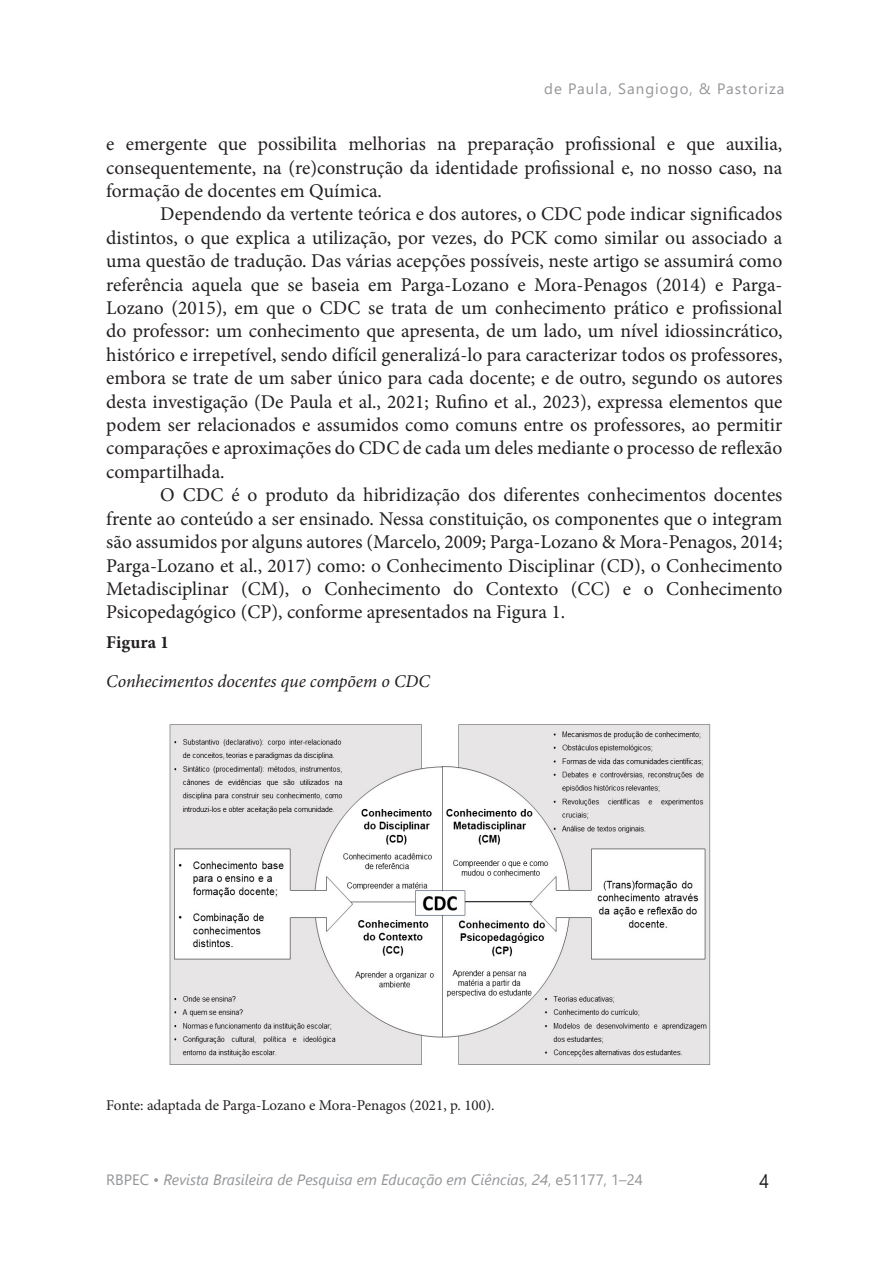
<style>
.page{position:relative;width:893px;height:1263px;background:#fff}
.page>*{position:absolute;margin:0;border:0;box-sizing:border-box;transform-origin:0 0}
.t1{font:19.5px/23.4px "Minion Pro";color:#231f20;text-align:justify}
.t2{font:19.5px "Segoe UI";color:#231f20;scale:.9 1}
.Título_tabelas_e_quadros{font:italic 18px "Minion Pro";letter-spacing:-.005em;color:#231f20}
.Número_de_tabelas_e_quadros{font:700 18px "Minion Pro";color:#231f20}
.t3{font:italic 15px "Segoe UI";color:#939598}
.Fonte_-_abaixo_de_tabelas_e_quadros{font:15px "Minion Pro";letter-spacing:-.005em;color:#231f20}
.t4{font:15px "Segoe UI";letter-spacing:.07em;color:#939598}
.s1{font-style:normal}
</style>
<div class="page">
<img style="left:169px;top:724px;width:542px;height:341px">
<p class="t4" style="left:544px;top:74px;width:242px">de Paula, Sangiogo, &amp; Pastoriza</p>
<p class="t1" style="left:106px;top:132px;width:678px">e emergente que possibilita melhorias na preparação profissional e que auxilia, consequentemente, na (re)construção da identidade profissional e, no nosso caso, na formação de docentes em Química.</p>
<p class="t1" style="left:106px;top:203px;width:678px;text-indent:54px">Dependendo da vertente teórica e dos autores, o CDC pode indicar significados distintos, o que explica a utilização, por vezes, do PCK como similar ou associado a uma questão de tradução. Das várias acepções possíveis, neste artigo se assumirá como referência aquela que se baseia em Parga-Lozano e Mora-Penagos (2014) e Parga-Lozano (2015), em que o CDC se trata de um conhecimento prático e profissional do professor: um conhecimento que apresenta, de um lado, um nível idiossincrático, histórico e irrepetível, sendo difícil generalizá-lo para caracterizar todos os professores, embora se trate de um saber único para cada docente; e de outro, segundo os autores desta investigação (De Paula et al., 2021; Rufino et al., 2023), expressa elementos que podem ser relacionados e assumidos como comuns entre os professores, ao permitir comparações e aproximações do CDC de cada um deles mediante o processo de reflexão compartilhada.</p>
<p class="t1" style="left:106px;top:483px;width:678px;text-indent:54px">O CDC é o produto da hibridização dos diferentes conhecimentos docentes frente ao conteúdo a ser ensinado. Nessa constituição, os componentes que o integram são assumidos por alguns autores (Marcelo, 2009; Parga-Lozano &amp; Mora-Penagos, 2014; Parga-Lozano et al., 2017) como: o Conhecimento Disciplinar (CD), o Conhecimento Metadisciplinar (CM), o Conhecimento do Contexto (CC) e o Conhecimento Psicopedagógico (CP), conforme apresentados na Figura 1.</p>
<p class="Número_de_tabelas_e_quadros" style="left:106px;top:630px;width:64px">Figura 1</p>
<p class="Título_tabelas_e_quadros" style="left:106px;top:669px;width:325px">Conhecimentos docentes que compõem o CDC</p>
<p class="Fonte_-_abaixo_de_tabelas_e_quadros" style="left:106px;top:1095px;width:390px">Fonte: adaptada de Parga-Lozano e Mora-Penagos (2021, p. 100).</p>
<p class="t3" style="left:106px;top:1165px;width:538px"><span class="s1">RBPEC •</span> Revista Brasileira de Pesquisa em Educação em Ciências<span class="s1">,</span> 24<span class="s1">, e51177, 1–24</span></p>
<p class="t2" style="left:760px;top:1162px;width:12px">4</p>
</div>
